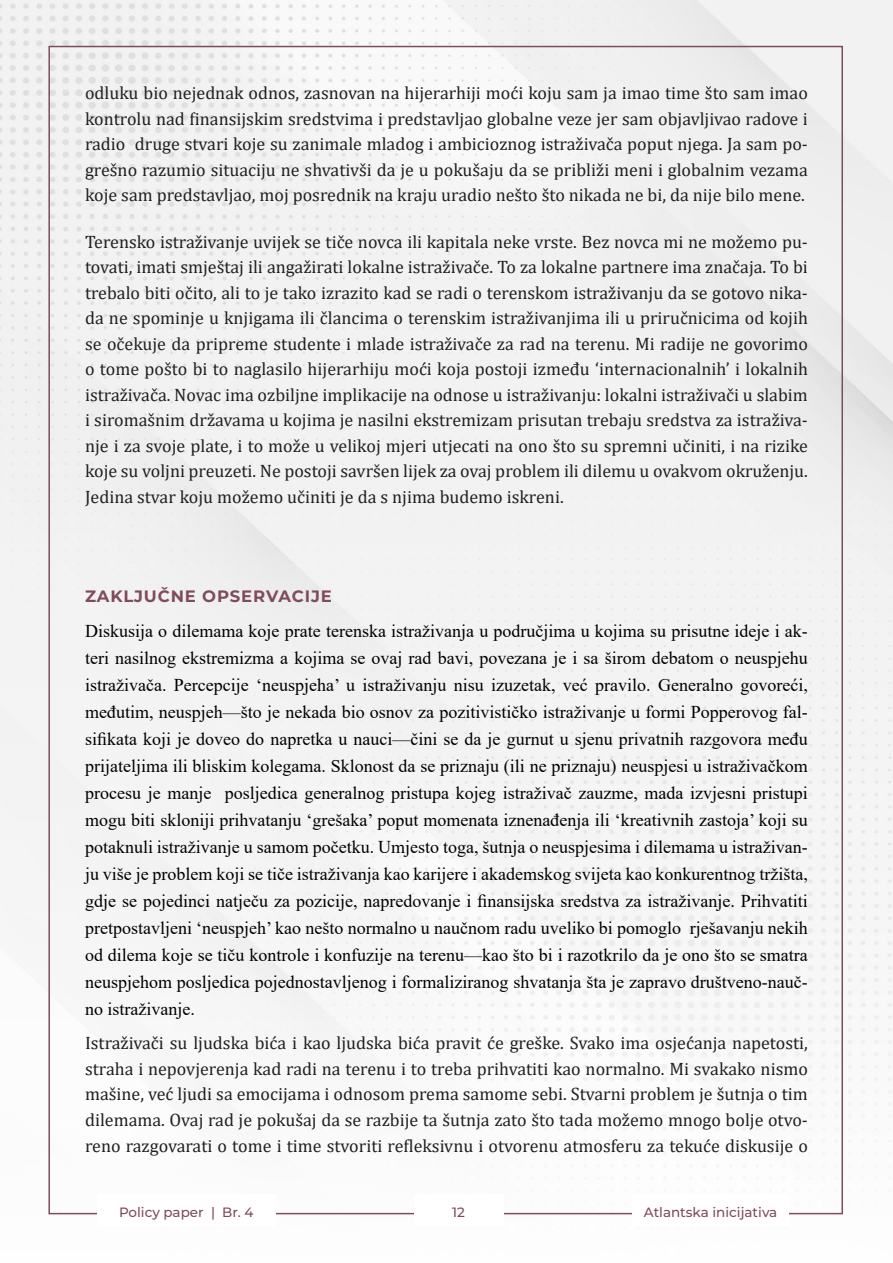
<style>
.page{position:relative;width:893px;height:1263px;background:#fff}
.page>*{position:absolute;margin:0;border:0;box-sizing:border-box;transform-origin:0 0}
.t1{font:18px/25.5px "Cambria";color:#231f20;text-align:justify}
.t2{font:18px/27px "Times New Roman";color:#000;text-align:justify}
.t3{font:700 16.5px "Montserrat";letter-spacing:.05em;color:#804b5b}
.t4{font:500 13.5px "Montserrat";color:#804b5b}
</style>
<div class="page">
<img style="left:0;top:0;width:893px;height:1215px">
<div style="left:97px;top:1195px;width:179px;height:31px;background:#fff"></div>
<div style="left:632px;top:1195px;width:157px;height:31px;background:#fff"></div>
<div style="left:414px;top:1195px;width:89px;height:31px;background:#fff"></div>
<p class="t1" style="left:85px;top:80px;width:724px">odluku bio nejednak odnos, zasnovan na hijerarhiji moći koju sam ja imao time što sam imao kontrolu nad finansijskim sredstvima i predstavljao globalne veze jer sam objavljivao radove i radio druge stvari koje su zanimale mladog i ambicioznog istraživača poput njega. Ja sam po&shy;grešno razumio situaciju ne shvativši da je u pokušaju da se približi meni i globalnim vezama koje sam predstavljao, moj posrednik na kraju uradio nešto što nikada ne bi, da nije bilo mene.</p>
<p class="t1" style="left:85px;top:229px;width:724px">Terensko istraživanje uvijek se tiče novca ili kapitala neke vrste. Bez novca mi ne možemo pu&shy;tovati, imati smještaj ili angažirati lokalne istraživače. To za lokalne partnere ima značaja. To bi trebalo biti očito, ali to je tako izrazito kad se radi o terenskom istraživanju da se gotovo nika&shy;da ne spominje u knjigama ili člancima o terenskim istraživanjima ili u priručnicima od kojih se očekuje da pripreme studente i mlade istraživače za rad na terenu. Mi radije ne govorimo o tome pošto bi to naglasilo hijerarhiju moći koja postoji između ‘internacionalnih’ i lokalnih istraživača. Novac ima ozbiljne implikacije na odnose u istraživanju: lokalni istraživači u slabim i siromašnim državama u kojima je nasilni ekstremizam prisutan trebaju sredstva za istraživa&shy;nje i za svoje plate, i to može u velikoj mjeri utjecati na ono što su spremni učiniti, i na rizike koje su voljni preuzeti. Ne postoji savršen lijek za ovaj problem ili dilemu u ovakvom okruženju.<br>Jedina stvar koju možemo učiniti je da s njima budemo iskreni.</p>
<p class="t3" style="left:85px;top:584px;width:248px">ZAKLJUČNE OPSERVACIJE</p>
<p class="t2" style="left:85px;top:617px;width:724px">Diskusija o dilemama koje prate terenska istraživanja u područjima u kojima su prisutne ideje i ak&shy;teri nasilnog ekstremizma a kojima se ovaj rad bavi, povezana je i sa širom debatom o neuspjehu istraživača. Percepcije ‘neuspjeha’ u istraživanju nisu izuzetak, već pravilo. Generalno govoreći, međutim, neuspjeh—što je nekada bio osnov za pozitivističko istraživanje u formi Popperovog fal&shy;sifikata koji je doveo do napretka u nauci—čini se da je gurnut u sjenu privatnih razgovora među prijateljima ili bliskim kolegama. Sklonost da se priznaju (ili ne priznaju) neuspjesi u istraživačkom procesu je manje posljedica generalnog pristupa kojeg istraživač zauzme, mada izvjesni pristupi mogu biti skloniji prihvatanju ‘grešaka’ poput momenata iznenađenja ili ‘kreativnih zastoja’ koji su potaknuli istraživanje u samom početku. Umjesto toga, šutnja o neuspjesima i dilemama u istraživan&shy;ju više je problem koji se tiče istraživanja kao karijere i akademskog svijeta kao konkurentnog tržišta, gdje se pojedinci natječu za pozicije, napredovanje i finansijska sredstva za istraživanje. Prihvatiti pretpostavljeni ‘neuspjeh’ kao nešto normalno u naučnom radu uveliko bi pomoglo rješavanju nekih od dilema koje se tiču kontrole i konfuzije na terenu—kao što bi i razotkrilo da je ono što se smatra neuspjehom posljedica pojednostavljenog i formaliziranog shvatanja šta je zapravo društveno-nauč&shy;no istraživanje.</p>
<p class="t1" style="left:85px;top:1030px;width:724px">Istraživači su ljudska bića i kao ljudska bića pravit će greške. Svako ima osjećanja napetosti, straha i nepovjerenja kad radi na terenu i to treba prihvatiti kao normalno. Mi svakako nismo mašine, već ljudi sa emocijama i odnosom prema samome sebi. Stvarni problem je šutnja o tim dilemama. Ovaj rad je pokušaj da se razbije ta šutnja zato što tada možemo mnogo bolje otvo&shy;reno razgovarati o tome i time stvoriti refleksivnu i otvorenu atmosferu za tekuće diskusije o</p>
<p class="t4" style="left:119px;top:1202px;width:136px">Policy paper | Br. 4</p>
<p class="t4" style="left:452px;top:1202px;width:14px">12</p>
<p class="t4" style="left:644px;top:1202px;width:135px">Atlantska inicijativa</p>
</div>
